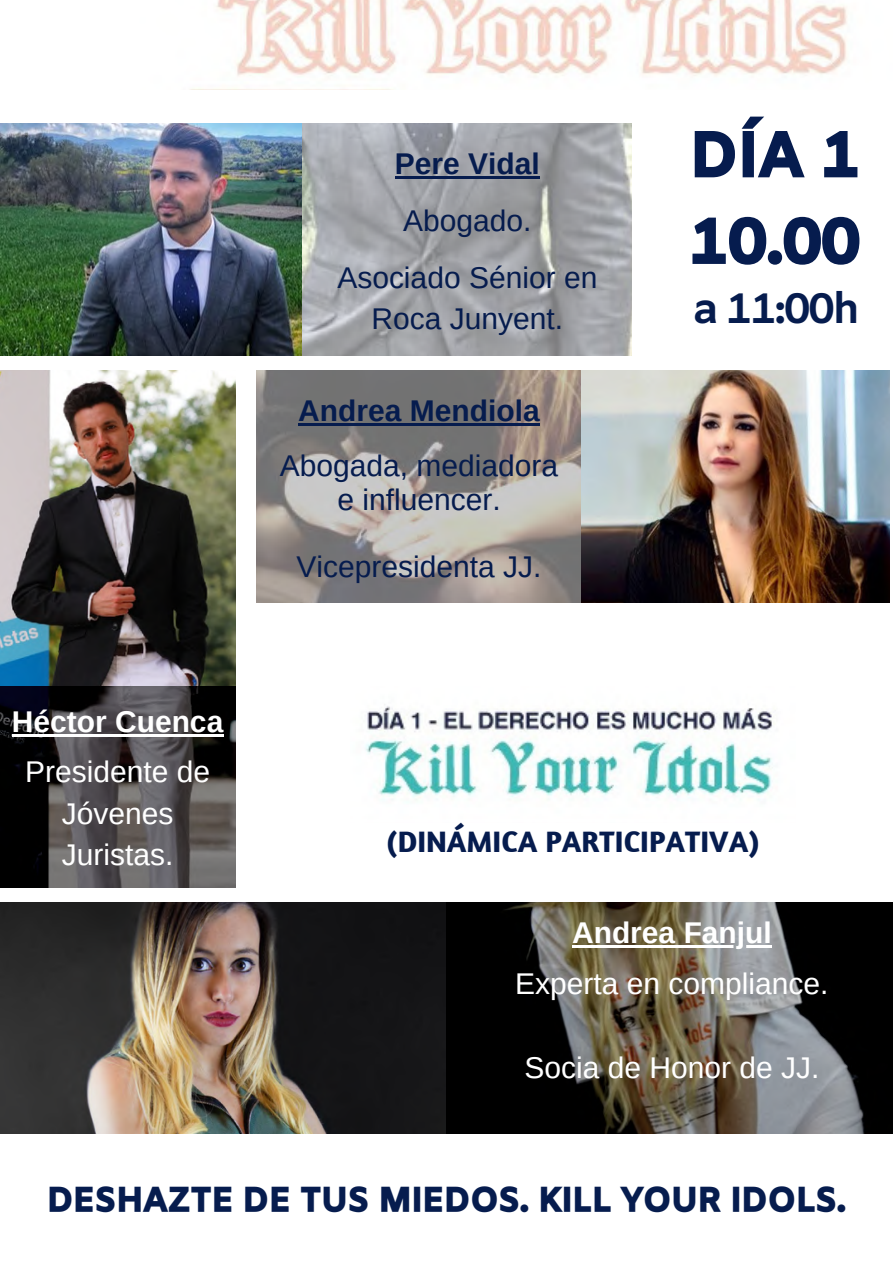
<style>
.page{position:relative;width:893px;height:1263px;background:#fff}
.page>*{position:absolute;margin:0;border:0;box-sizing:border-box;transform-origin:0 0}
.t1{font:62.1px "CA Generated";color:#061c4e}
.t2{font:700 42.45px "Amiko";color:#061c4e}
.t3{font:33.6px "CA Generated";color:#061c4e}
.t4{font:700 30.3px "Amaranth";color:#061c4e}
.t5{font:30px/41.5px "Arimo";color:#061c4e;text-align:center}
.t6{font:30px/41.5px "Arimo";color:#fff;text-align:center}
.t7{font:700 30px "Arimo";color:#fff}
.t8{font:700 30px "Arimo";color:#061c4e}
</style>
<div class="page">
<img style="left:365px;top:704px;width:410px;height:96px">
<img style="left:193px;top:0;width:654px;height:89px">
<img style="left:0;top:123px;width:632px;height:232px">
<img style="left:0;top:371px;width:235px;height:315px">
<img style="left:257px;top:371px;width:632px;height:231px">
<img style="left:0;top:686px;width:235px;height:201px">
<img style="left:0;top:902px;width:892px;height:231px">
<hr style="left:395px;top:176px;width:145px;height:2px;background:#061c4e">
<hr style="left:12px;top:734px;width:211px;height:2px;background:#fff">
<hr style="left:298px;top:423px;width:242px;height:3px;background:#061c4e">
<hr style="left:572px;top:945px;width:199px;height:2px;background:#fff">
<p class="t7" style="left:12px;top:705px;width:213px">Héctor Cuenca</p>
<p class="t6" style="left:25px;top:750px;width:186px">Presidente de<br>Jóvenes<br>Juristas.</p>
<p class="t8" style="left:395px;top:147px;width:146px">Pere Vidal</p>
<p class="t5" style="left:403px;top:200px;width:130px">Abogado.</p>
<p class="t5" style="left:337px;top:256px;width:261px">Asociado Sénior en<br>Roca Junyent.</p>
<p class="t8" style="left:298px;top:394px;width:243px">Andrea Mendiola</p>
<p class="t5" style="left:280px;top:448px;width:280px;line-height:33.8px">Abogada, mediadora e influencer.</p>
<p class="t5" style="left:296px;top:546px;width:246px">Vicepresidenta JJ.</p>
<p class="t1" style="left:689px;top:118px;width:172px">DÍA 1</p>
<p class="t1" style="left:689px;top:205px;width:172px">10.00</p>
<p class="t2" style="left:693px;top:283px;width:168px">a 11:00h</p>
<p class="t4" style="left:386px;top:821px;width:375px">(DINÁMICA PARTICIPATIVA)</p>
<p class="t7" style="left:572px;top:915px;width:201px">Andrea Fanjul</p>
<p class="t6" style="left:515px;top:963px;width:315px">Experta en compliance.</p>
<p class="t6" style="left:524px;top:1046px;width:296px">Socia de Honor de JJ.</p>
<p class="t3" style="left:47px;top:1179px;width:800px">DESHAZTE DE TUS MIEDOS. KILL YOUR IDOLS.</p>
</div>
